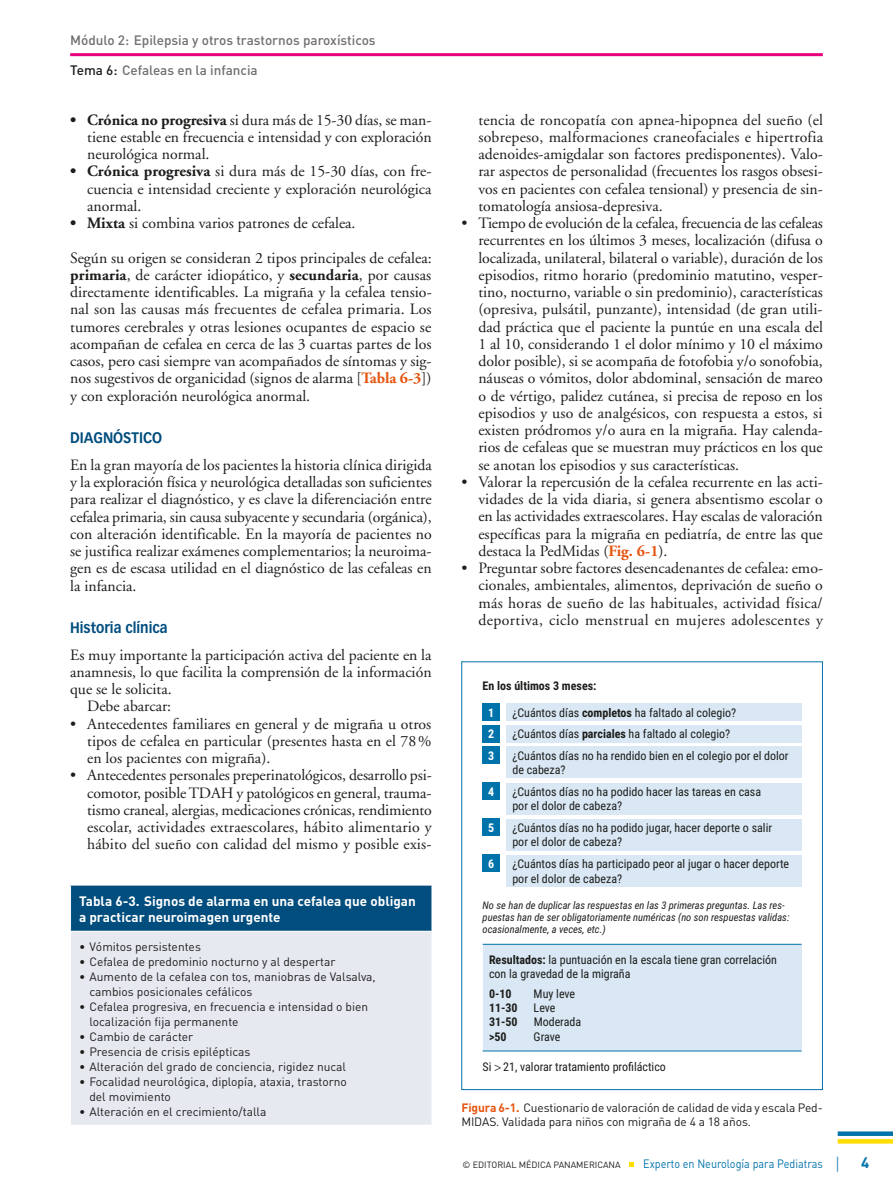
<style>
.page{position:relative;width:893px;height:1191px;background:#fff}
.page>*{position:absolute;margin:0;border:0;box-sizing:border-box;transform-origin:0 0}
.t1{font:15.75px/17.2px "Adobe Garamond";color:#1d1d1b;text-align:justify}
.t2{font:700 15px "Vectora LT Std";color:#004d7e;scale:.9 1}
.t3{font:700 15px "DIN";color:#0073ab}
.t4{font:700 13.5px/15.8px "DIN";color:#fff}
.t5{font:500 13.5px "DIN";color:#706f6f}
.t6{font:12px/15px "DIN";color:#1d1d1b}
.t7{font:12px/14.2px "Roboto Condensed";color:#1d1d1b}
.t8{font:700 12px "Roboto Condensed";color:#1d1d1b}
.t9{font:12px "DIN";color:#0073ab;scale:.9 1}
.t10{font:700 12px/21.3px "Roboto Condensed";color:#fff;text-align:justify}
.t11{font:italic 10.5px/12px "Roboto Condensed";color:#1d1d1b}
.t12{font:9px "DIN";color:#1d1d1b}
.s1{color:#1d1d1b}
.s2{font-weight:700}
.s3{font-weight:700;color:#e6540f}
.s4{font-family:"Optima LT Std";font-size:15px}
</style>
<div class="page">
<hr style="left:70px;top:53px;width:753px;height:3px;background:#e6007d">
<div style="left:838px;top:1131px;width:55px;height:5px;background:#0073ab"></div>
<svg style="left:838px;top:1139px;width:55px;height:4px"></svg>
<svg style="left:630px;top:1162px;width:4px;height:4px"></svg>
<div style="left:71px;top:885px;width:361px;height:46px;background:#004d7e"></div>
<div style="left:71px;top:931px;width:361px;height:194px;background:#e7e9f1"></div>
<hr style="left:70px;top:931px;width:362px;height:1px;background:#fff">
<hr style="left:70px;top:1124px;width:362px;height:1px;background:#fff">
<div style="left:461px;top:661px;width:362px;height:429px;border:1px solid #0073ab"></div>
<div style="left:483px;top:944px;width:318px;height:106px;background:#d9e8f4"></div>
<div style="left:506px;top:704px;width:295px;height:17px;background:#d9e8f4"></div>
<div style="left:506px;top:855px;width:295px;height:32px;background:#d9e8f4"></div>
<div style="left:506px;top:725px;width:295px;height:17px;background:#d9e8f4"></div>
<div style="left:506px;top:819px;width:295px;height:31px;background:#d9e8f4"></div>
<div style="left:506px;top:746px;width:295px;height:32px;background:#d9e8f4"></div>
<div style="left:506px;top:782px;width:295px;height:32px;background:#d9e8f4"></div>
<div style="left:483px;top:704px;width:17px;height:17px;background:#0073ab"></div>
<div style="left:483px;top:725px;width:17px;height:17px;background:#0073ab"></div>
<div style="left:483px;top:746px;width:17px;height:17px;background:#0073ab"></div>
<div style="left:483px;top:782px;width:17px;height:17px;background:#0073ab"></div>
<div style="left:483px;top:819px;width:17px;height:17px;background:#0073ab"></div>
<div style="left:483px;top:855px;width:17px;height:17px;background:#0073ab"></div>
<hr style="left:483px;top:944px;width:318px;height:1px;background:#0073ab">
<hr style="left:483px;top:1050px;width:318px;height:1px;background:#0073ab">
<p class="t5" style="left:70px;top:32px;width:307px">Módulo 2: Epilepsia y otros trastornos paroxísticos</p>
<p class="t5" style="left:70px;top:62px;width:189px"><span class="s1">Tema 6:</span> Cefaleas en la infancia</p>
<p class="t1" style="left:87px;top:111px;width:346px;text-indent:-17px"><span class="s2">• Crónica no progresiva</span> si dura más de 15-30 días, se man&shy;tiene estable en frecuencia e intensidad y con exploración neurológica normal.</p>
<p class="t1" style="left:87px;top:163px;width:346px;text-indent:-17px"><span class="s2">• Crónica progresiva</span> si dura más de 15-30 días, con fre&shy;cuencia e intensidad creciente y exploración neurológica anormal.</p>
<p class="t1" style="left:70px;top:206px;width:363px;line-height:34.5px"><span class="s2">• Mixta</span> si combina varios patrones de cefalea.<br>Según su origen se consideran 2 tipos principales de cefalea:</p>
<p class="t1" style="left:70px;top:267px;width:363px"><span class="s2">primaria</span>, de carácter idiopático, y <span class="s2">secundaria</span>, por causas directamente identificables. La migraña y la cefalea tensio&shy;nal son las causas más frecuentes de cefalea primaria. Los tumores cerebrales y otras lesiones ocupantes de espacio se acompañan de cefalea en cerca de las 3 cuartas partes de los casos, pero casi siempre van acompañados de síntomas y sig&shy;nos sugestivos de organicidad (signos de alarma [<span class="s3">Tabla 6-3</span>]) y con exploración neurológica anormal.</p>
<p class="t2" style="left:70px;top:428px;width:104px">DIAGNÓSTICO</p>
<p class="t1" style="left:70px;top:456px;width:363px">En la gran mayoría de los pacientes la historia clínica dirigida y la exploración física y neurológica detalladas son suficientes para realizar el diagnóstico, y es clave la diferenciación entre cefalea primaria, sin causa subyacente y secundaria (orgánica), con alteración identificable. En la mayoría de pacientes no se justifica realizar exámenes complementarios; la neuroima&shy;gen es de escasa utilidad en el diagnóstico de las cefaleas en la infancia.</p>
<p class="t2" style="left:70px;top:618px;width:110px">Historia clínica</p>
<p class="t1" style="left:70px;top:646px;width:363px">Es muy importante la participación activa del paciente en la</p>
<p class="t1" style="left:70px;top:663px;width:363px">anamnesis, lo que facilita la comprensión de la información</p>
<p class="t1" style="left:70px;top:681px;width:103px">que se le solicita.</p>
<p class="t1" style="left:87px;top:698px;width:86px">Debe abarcar:</p>
<p class="t1" style="left:87px;top:715px;width:346px;text-indent:-17px">• Antecedentes familiares en general y de migraña u otros tipos de cefalea en particular (presentes hasta en el 78% en los pacientes con migraña).</p>
<p class="t1" style="left:87px;top:767px;width:346px;text-indent:-17px">• Antecedentes personales preperinatológicos, desarrollo psi&shy;comotor, posible TDAH y patológicos en general, trauma&shy;tismo craneal, alergias, medicaciones crónicas, rendimiento escolar, actividades extraescolares, hábito alimentario y hábito del sueño con calidad del mismo y posible exis-</p>
<p class="t1" style="left:478px;top:111px;width:346px">tencia de roncopatía con apnea-hipopnea del sueño (el sobrepeso, malformaciones craneofaciales e hipertrofia adenoides-amigdalar son factores predisponentes). Valo&shy;rar aspectos de personalidad (frecuentes los rasgos obsesi&shy;vos en pacientes con cefalea tensional) y presencia de sin&shy;tomatología ansiosa-depresiva.</p>
<p class="t1" style="left:478px;top:215px;width:346px;text-indent:-17px">• Tiempo de evolución de la cefalea, frecuencia de las cefaleas recurrentes en los últimos 3 meses, localización (difusa o localizada, unilateral, bilateral o variable), duración de los episodios, ritmo horario (predominio matutino, vesper&shy;tino, nocturno, variable o sin predominio), características (opresiva, pulsátil, punzante), intensidad (de gran utili&shy;dad práctica que el paciente la puntúe en una escala del 1 al 10, considerando 1 el dolor mínimo y 10 el máximo dolor posible), si se acompaña de fotofobia y/o sonofobia, náuseas o vómitos, dolor abdominal, sensación de mareo o de vértigo, palidez cutánea, si precisa de reposo en los episodios y uso de analgésicos, con respuesta a estos, si existen pródromos y/o aura en la migraña. Hay calenda&shy;rios de cefaleas que se muestran muy prácticos en los que se anotan los episodios y sus características.</p>
<p class="t1" style="left:478px;top:474px;width:346px;text-indent:-17px">• Valorar la repercusión de la cefalea recurrente en las acti&shy;vidades de la vida diaria, si genera absentismo escolar o en las actividades extraescolares. Hay escalas de valoración específicas para la migraña en pediatría, de entre las que destaca la PedMidas (<span class="s3">Fig. 6-1</span>).</p>
<p class="t1" style="left:478px;top:560px;width:346px;text-indent:-17px">• Preguntar sobre factores desencadenantes de cefalea: emo&shy;cionales, ambientales, alimentos, deprivación de sueño o más horas de sueño de las habituales, actividad física/ deportiva, ciclo menstrual en mujeres adolescentes y</p>
<p class="t8" style="left:483px;top:677px;width:115px">En los últimos 3 meses:</p>
<p class="t10" style="left:488px;top:701px;width:8px">1<br>2<br>3</p>
<p class="t10" style="left:488px;top:780px;width:8px">4</p>
<p class="t10" style="left:488px;top:816px;width:8px">5</p>
<p class="t10" style="left:488px;top:852px;width:8px">6</p>
<p class="t7" style="left:512px;top:705px;width:225px">¿Cuántos días <span class="s2">completos</span> ha faltado al colegio?</p>
<p class="t7" style="left:512px;top:726px;width:219px">¿Cuántos días <span class="s2">parciales</span> ha faltado al colegio?</p>
<p class="t7" style="left:512px;top:748px;width:278px;line-height:13.5px">¿Cuántos días no ha rendido bien en el colegio por el dolor de cabeza?</p>
<p class="t7" style="left:512px;top:784px;width:250px">¿Cuántos días no ha podido hacer las tareas en casa por el dolor de cabeza?</p>
<p class="t7" style="left:512px;top:820px;width:261px">¿Cuántos días no ha podido jugar, hacer deporte o salir por el dolor de cabeza?</p>
<p class="t7" style="left:512px;top:856px;width:278px">¿Cuántos días ha participado peor al jugar o hacer deporte por el dolor de cabeza?</p>
<p class="t4" style="left:79px;top:892px;width:338px">Tabla 6-3. Signos de alarma en una cefalea que obligan a practicar neuroimagen urgente</p>
<p class="t6" style="left:79px;top:938px;width:123px">• Vómitos persistentes</p>
<p class="t6" style="left:79px;top:953px;width:258px">• Cefalea de predominio nocturno y al despertar</p>
<p class="t6" style="left:89px;top:968px;width:288px;text-indent:-10px">• Aumento de la cefalea con tos, maniobras de Valsalva, cambios posicionales cefálicos</p>
<p class="t6" style="left:89px;top:998px;width:280px;text-indent:-10px">• Cefalea progresiva, en frecuencia e intensidad o bien localización fija permanente</p>
<p class="t6" style="left:79px;top:1028px;width:116px">• Cambio de carácter</p>
<p class="t6" style="left:79px;top:1043px;width:173px">• Presencia de crisis epilépticas</p>
<p class="t6" style="left:79px;top:1058px;width:269px">• Alteración del grado de conciencia, rigidez nucal</p>
<p class="t6" style="left:89px;top:1073px;width:259px;text-indent:-10px">• Focalidad neurológica, diplopía, ataxia, trastorno del movimiento</p>
<p class="t6" style="left:79px;top:1103px;width:189px">• Alteración en el crecimiento/talla</p>
<p class="t6" style="left:461px;top:1100px;width:363px;line-height:14.2px"><span class="s3">Figura 6-1.</span> Cuestionario de valoración de calidad de vida y escala Ped-<br>MIDAS. Validada para niños con migraña de 4 a 18 años.</p>
<p class="t11" style="left:483px;top:898px;width:308px">No se han de duplicar las respuestas en las 3 primeras preguntas. Las res&shy;puestas han de ser obligatoriamente numéricas (no son respuestas validas: ocasionalmente, a veces, etc.)</p>
<p class="t7" style="left:489px;top:952px;width:290px"><span class="s2">Resultados:</span> la puntuación en la escala tiene gran correlación con la gravedad de la migraña</p>
<p class="t8" style="left:489px;top:985px;width:24px">0-10</p>
<p class="t7" style="left:534px;top:986px;width:43px">Muy leve</p>
<p class="t8" style="left:489px;top:999px;width:30px">11-30</p>
<p class="t7" style="left:534px;top:1000px;width:23px">Leve</p>
<p class="t8" style="left:489px;top:1013px;width:30px">31-50</p>
<p class="t7" style="left:534px;top:1014px;width:49px">Moderada</p>
<p class="t8" style="left:489px;top:1028px;width:19px">&gt;50</p>
<p class="t7" style="left:534px;top:1028px;width:28px">Grave</p>
<p class="t7" style="left:483px;top:1059px;width:185px">Si 21, valorar tratamiento profiláctico</p>
<p class="t12" style="left:463px;top:1159px;width:160px">© EDITORIAL MÉDICA PANAMERICANA</p>
<p class="t9" style="left:643px;top:1156px;width:220px">Experto en Neurología para Pediatras <span class="s4">|</span></p>
<p class="t3" style="left:861px;top:1153px;width:10px">4</p>
</div>
